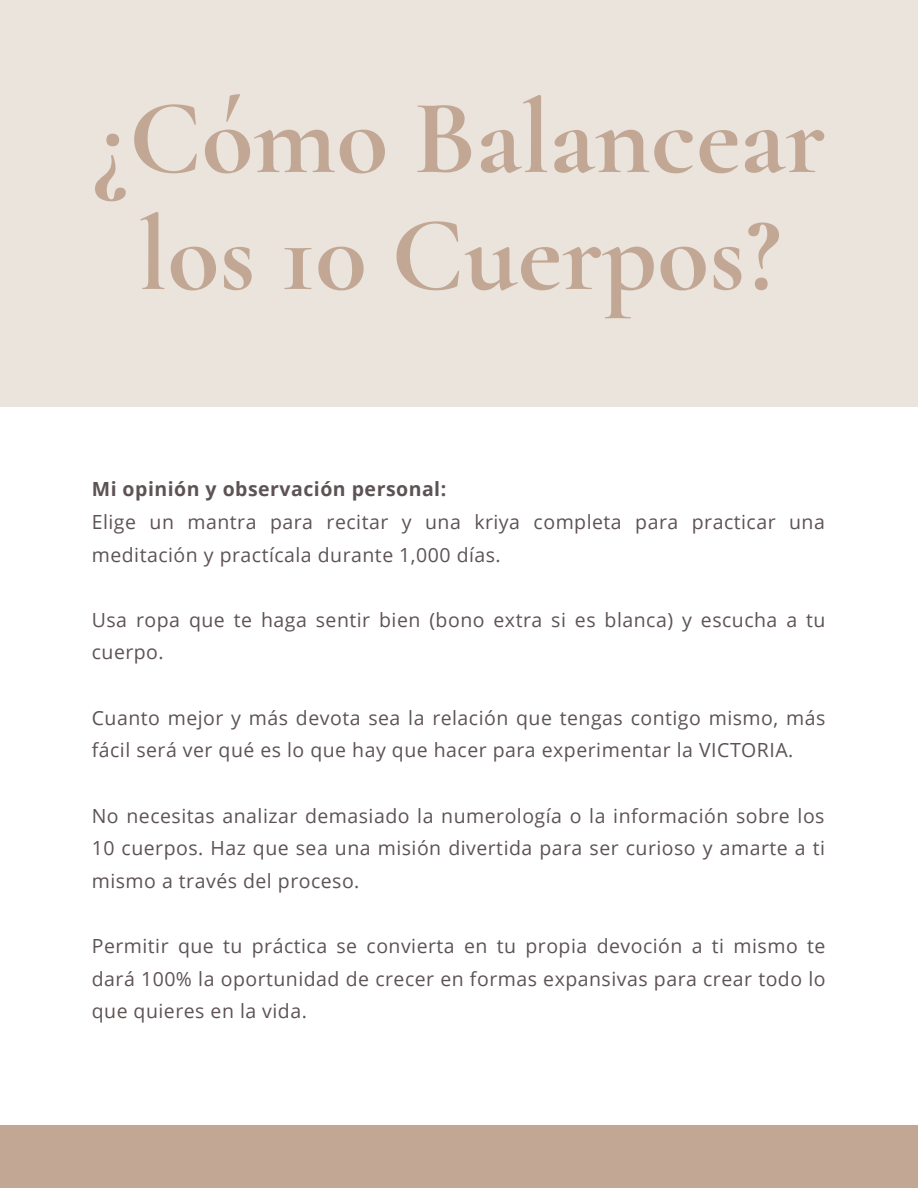
<style>
.page{position:relative;width:918px;height:1188px;background:#fff}
.page>*{position:absolute;margin:0;border:0;box-sizing:border-box;transform-origin:0 0}
.t1{font:700 106.5px/117px "Cormorant Garamond";color:#c2a894;text-align:center}
.t2{font:19.5px/32.7px "Open Sans";letter-spacing:.025em;color:#5d5354}
.t3{font:700 19.5px "Open Sans";letter-spacing:.025em;color:#5d5354}
</style>
<div class="page">
<div style="left:0;top:0;width:918px;height:407px;background:#eae4dd"></div>
<div style="left:0;top:1125px;width:918px;height:63px;background:#c2a894"></div>
<h1 class="t1" style="left:94px;top:80px;width:733px">¿Cómo Balancear los 10 Cuerpos?</h1>
<p class="t3" style="left:92px;top:476px;width:356px">Mi opinión y observación personal:</p>
<p class="t2" style="left:92px;top:505px;width:735px">Elige un mantra para recitar y una kriya completa para practicar una meditación y practícala durante 1,000 días.</p>
<p class="t2" style="left:92px;top:603px;width:735px">Usa ropa que te haga sentir bien (bono extra si es blanca) y escucha a tu cuerpo.</p>
<p class="t2" style="left:92px;top:701px;width:735px">Cuanto mejor y más devota sea la relación que tengas contigo mismo, más fácil será ver qué es lo que hay que hacer para experimentar la VICTORIA.</p>
<p class="t2" style="left:92px;top:799px;width:735px;text-align:justify">No necesitas analizar demasiado la numerología o la información sobre los 10 cuerpos. Haz que sea una misión divertida para ser curioso y amarte a ti mismo a través del proceso.</p>
<p class="t2" style="left:92px;top:929px;width:735px;text-align:justify">Permitir que tu práctica se convierta en tu propia devoción a ti mismo te dará 100% la oportunidad de crecer en formas expansivas para crear todo lo que quieres en la vida.</p>
</div>
